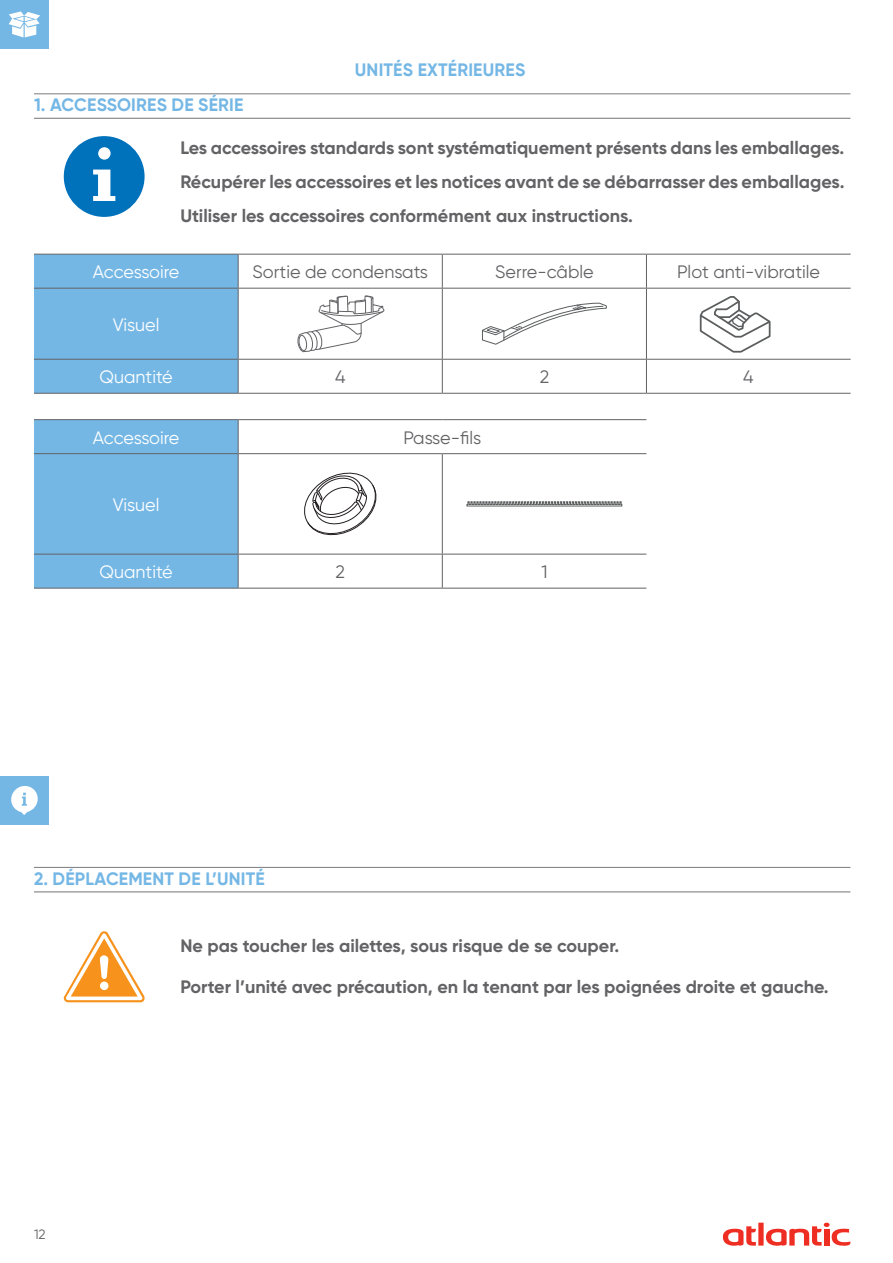
<style>
.page{position:relative;width:893px;height:1263px;background:#fff}
.page>*{position:absolute;margin:0;border:0;box-sizing:border-box;transform-origin:0 0}
.t1{font:700 18px/34px "Gilroy";color:#636366;text-align:justify}
.t2{font:18px "Gilroy";color:#636366}
.t3{font:700 18px "Gilroy";letter-spacing:.01em;color:#74b7e5}
.t4{font:18px "Gilroy";color:#fff}
.t5{font:13.5px "Gilroy";color:#636366}
</style>
<div class="page">
<div style="left:0;top:0;width:49px;height:49px;background:#74b7e5"></div>
<svg style="left:9px;top:11px;width:31px;height:26px"></svg>
<svg style="left:723px;top:1222px;width:127px;height:24px"></svg>
<hr style="left:34px;top:93px;width:816px;height:1px;background:#808285">
<hr style="left:34px;top:118px;width:816px;height:1px;background:#808285">
<hr style="left:34px;top:867px;width:816px;height:1px;background:#808285">
<hr style="left:34px;top:891px;width:816px;height:1px;background:#808285">
<div style="left:64px;top:136px;width:81px;height:81px;background:#0072bc;border-radius:50%"></div>
<svg style="left:93px;top:170px;width:22px;height:31px"></svg>
<svg style="left:98px;top:147px;width:13px;height:13px"></svg>
<svg style="left:34px;top:255px;width:204px;height:333px;background:#7ebce6"></svg>
<hr style="left:34px;top:254px;width:204px;height:1px;background:#636366">
<hr style="left:238px;top:254px;width:204px;height:1px;background:#636366">
<hr style="left:238px;top:254px;width:1px;height:34px;background:#636366">
<hr style="left:442px;top:254px;width:204px;height:1px;background:#636366">
<hr style="left:442px;top:254px;width:1px;height:34px;background:#636366">
<hr style="left:646px;top:254px;width:205px;height:1px;background:#636366">
<hr style="left:646px;top:254px;width:1px;height:34px;background:#636366">
<hr style="left:34px;top:288px;width:204px;height:1px;background:#636366">
<hr style="left:238px;top:288px;width:204px;height:1px;background:#636366">
<hr style="left:238px;top:289px;width:1px;height:70px;background:#636366">
<hr style="left:442px;top:288px;width:204px;height:1px;background:#636366">
<hr style="left:442px;top:289px;width:1px;height:70px;background:#636366">
<hr style="left:646px;top:288px;width:205px;height:1px;background:#636366">
<hr style="left:646px;top:289px;width:1px;height:70px;background:#636366">
<hr style="left:34px;top:359px;width:204px;height:1px;background:#636366">
<hr style="left:238px;top:359px;width:204px;height:1px;background:#636366">
<hr style="left:238px;top:360px;width:1px;height:33px;background:#636366">
<hr style="left:442px;top:359px;width:204px;height:1px;background:#636366">
<hr style="left:442px;top:360px;width:1px;height:33px;background:#636366">
<hr style="left:646px;top:359px;width:205px;height:1px;background:#636366">
<hr style="left:646px;top:360px;width:1px;height:33px;background:#636366">
<hr style="left:34px;top:393px;width:204px;height:1px;background:#636366">
<hr style="left:238px;top:393px;width:204px;height:1px;background:#636366">
<hr style="left:442px;top:393px;width:204px;height:1px;background:#636366">
<hr style="left:646px;top:393px;width:205px;height:1px;background:#636366">
<hr style="left:34px;top:419px;width:204px;height:1px;background:#636366">
<hr style="left:238px;top:419px;width:204px;height:1px;background:#636366">
<hr style="left:238px;top:420px;width:1px;height:33px;background:#636366">
<hr style="left:442px;top:419px;width:204px;height:1px;background:#636366">
<hr style="left:34px;top:453px;width:204px;height:1px;background:#636366">
<hr style="left:238px;top:453px;width:204px;height:1px;background:#636366">
<hr style="left:238px;top:454px;width:1px;height:100px;background:#636366">
<hr style="left:442px;top:453px;width:204px;height:1px;background:#636366">
<hr style="left:442px;top:454px;width:1px;height:100px;background:#636366">
<hr style="left:34px;top:554px;width:204px;height:1px;background:#636366">
<hr style="left:238px;top:554px;width:204px;height:1px;background:#636366">
<hr style="left:238px;top:554px;width:1px;height:34px;background:#636366">
<hr style="left:442px;top:554px;width:204px;height:1px;background:#636366">
<hr style="left:442px;top:554px;width:1px;height:34px;background:#636366">
<hr style="left:34px;top:588px;width:204px;height:1px;background:#636366">
<hr style="left:238px;top:588px;width:204px;height:1px;background:#636366">
<hr style="left:442px;top:588px;width:204px;height:1px;background:#636366">
<svg style="left:297px;top:295px;width:88px;height:57px"></svg>
<svg style="left:482px;top:303px;width:125px;height:42px"></svg>
<svg style="left:699px;top:296px;width:72px;height:57px"></svg>
<svg style="left:304px;top:472px;width:73px;height:64px"></svg>
<svg style="left:467px;top:501px;width:155px;height:5px"></svg>
<svg style="left:64px;top:931px;width:81px;height:71px"></svg>
<div style="left:0;top:776px;width:49px;height:49px;background:#74b7e5"></div>
<svg style="left:11px;top:786px;width:27px;height:29px"></svg>
<p class="t3" style="left:355px;top:59px;width:172px">UNITÉS EXTÉRIEURES</p>
<p class="t3" style="left:34px;top:94px;width:211px">1. ACCESSOIRES DE SÉRIE</p>
<p class="t1" style="left:180px;top:131px;width:666px">Les accessoires standards sont systématiquement présents dans les emballages.<br>Récupérer les accessoires et les notices avant de se débarrasser des emballages.<br>Utiliser les accessoires conformément aux instructions.</p>
<p class="t4" style="left:93px;top:261px;width:88px">Accessoire</p>
<p class="t2" style="left:252px;top:261px;width:177px">Sortie de condensats</p>
<p class="t2" style="left:495px;top:261px;width:100px">Serre-câble</p>
<p class="t2" style="left:677px;top:261px;width:145px">Plot anti-vibratile</p>
<p class="t4" style="left:113px;top:314px;width:48px">Visuel</p>
<p class="t4" style="left:99px;top:366px;width:75px">Quantité</p>
<p class="t2" style="left:335px;top:366px;width:12px">4</p>
<p class="t2" style="left:540px;top:366px;width:11px">2</p>
<p class="t2" style="left:743px;top:366px;width:12px">4</p>
<p class="t4" style="left:93px;top:427px;width:88px">Accessoire</p>
<p class="t2" style="left:403px;top:427px;width:79px">Passe-fils</p>
<p class="t4" style="left:113px;top:494px;width:48px">Visuel</p>
<p class="t4" style="left:99px;top:561px;width:75px">Quantité</p>
<p class="t2" style="left:335px;top:561px;width:11px">2</p>
<p class="t2" style="left:541px;top:561px;width:8px">1</p>
<p class="t3" style="left:34px;top:867px;width:232px">2. DÉPLACEMENT DE L’UNITÉ</p>
<p class="t5" style="left:34px;top:1225px;width:13px">12</p>
<p class="t1" style="left:180px;top:928px;width:440px">Ne pas toucher les ailettes, sous risque de se couper.</p>
<p class="t1" style="left:180px;top:970px;width:650px">Porter l’unité avec précaution, en la tenant par les poignées droite et gauche.</p>
</div>
